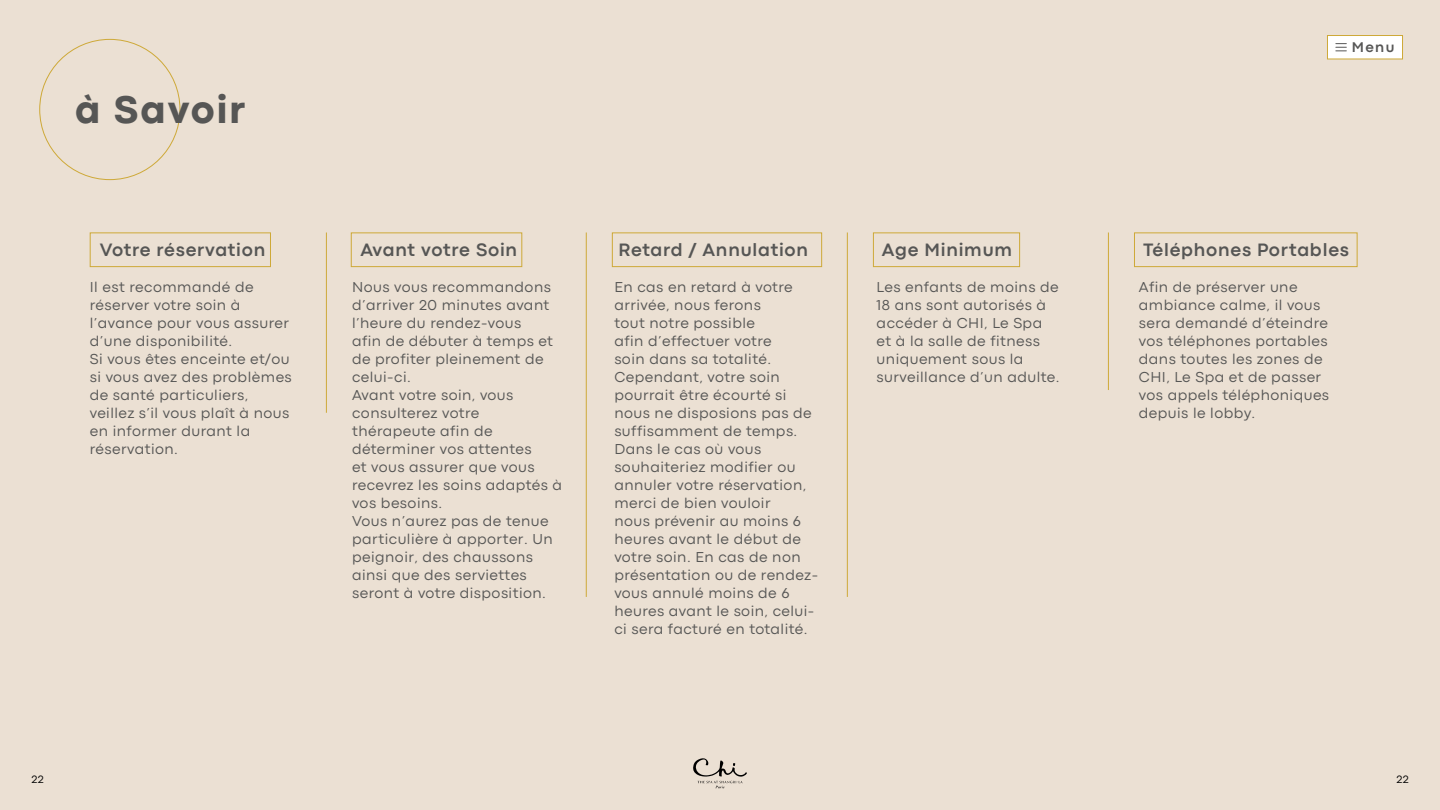
<style>
.page{position:relative;width:1440px;height:810px;background:#ebe0d3}
.page>*{position:absolute;margin:0;border:0;box-sizing:border-box;transform-origin:0 0}
.t1{font:800 40.12px "Codec Pro";letter-spacing:.05em;color:#565655}
.t2{font:700 18.75px "Codec Pro";letter-spacing:.04em;color:#565655}
.t3{font:15px/18px "Codec Pro News";letter-spacing:.03em;color:#565655}
.t4{font:700 14.7px "Codec Pro";color:#565655}
.t5{font:11.25px "Codec Pro News";color:#000}
</style>
<div class="page">
<svg style="left:693px;top:758px;width:54px;height:30px"></svg>
<hr style="left:326px;top:232px;width:1px;height:181px;background:#cea938">
<hr style="left:586px;top:232px;width:1px;height:365px;background:#cea938">
<hr style="left:847px;top:232px;width:1px;height:365px;background:#cea938">
<hr style="left:1108px;top:232px;width:1px;height:158px;background:#cea938">
<div style="left:1327px;top:35px;width:76px;height:24px;background:#fff;border:1px solid #cea938"></div>
<svg style="left:1336px;top:43px;width:10px;height:8px"></svg>
<div style="left:90px;top:232px;width:181px;height:35px;border:1px solid #cea938"></div>
<div style="left:351px;top:232px;width:171px;height:35px;border:1px solid #cea938"></div>
<div style="left:612px;top:232px;width:210px;height:35px;border:1px solid #cea938"></div>
<div style="left:873px;top:232px;width:147px;height:35px;border:1px solid #cea938"></div>
<div style="left:1134px;top:232px;width:224px;height:35px;border:1px solid #cea938"></div>
<h1 class="t1" style="left:75px;top:86px;width:172px">à Savoir</h1>
<p class="t2" style="left:100px;top:238px;width:167px">Votre réservation</p>
<p class="t3" style="left:90px;top:278px;width:204px">Il est recommandé de réserver votre soin à l’avance pour vous assurer d’une disponibilité.<br>Si vous êtes enceinte et/ou si vous avez des problèmes de santé particuliers, veillez s’il vous plaît à nous en informer durant la réservation.</p>
<p class="t2" style="left:360px;top:238px;width:158px">Avant votre Soin</p>
<p class="t3" style="left:352px;top:278px;width:212px">Nous vous recommandons d’arriver 20 minutes avant l’heure du rendez-vous<br>afin de débuter à temps et de profiter pleinement de celui-ci.<br>Avant votre soin, vous consulterez votre thérapeute afin de déterminer vos attentes<br>et vous assurer que vous recevrez les soins adaptés à vos besoins.<br>Vous n’aurez pas de tenue particulière à apporter. Un peignoir, des chaussons ainsi que des serviettes seront à votre disposition.</p>
<p class="t2" style="left:619px;top:238px;width:191px">Retard / Annulation</p>
<p class="t3" style="left:614px;top:278px;width:205px">En cas en retard à votre arrivée, nous ferons<br>tout notre possible<br>afin d’effectuer votre<br>soin dans sa totalité.<br>Cependant, votre soin pourrait être écourté si nous ne disposions pas de suffisamment de temps.<br>Dans le cas où vous souhaiteriez modifier ou annuler votre réservation, merci de bien vouloir<br>nous prévenir au moins 6 heures avant le début de votre soin. En cas de non présentation ou de rendez&shy;vous annulé moins de 6 heures avant le soin, celui&shy;ci sera facturé en totalité.</p>
<p class="t2" style="left:882px;top:238px;width:132px">Age Minimum</p>
<p class="t3" style="left:877px;top:278px;width:184px">Les enfants de moins de<br>18 ans sont autorisés à accéder à CHI, Le Spa et à la salle de fitness uniquement sous la surveillance d’un adulte.</p>
<p class="t4" style="left:1352px;top:39px;width:44px">Menu</p>
<p class="t2" style="left:1143px;top:238px;width:207px">Téléphones Portables</p>
<p class="t3" style="left:1139px;top:278px;width:192px">Afin de préserver une ambiance calme, il vous sera demandé d’éteindre vos téléphones portables dans toutes les zones de<br>CHI, Le Spa et de passer vos appels téléphoniques depuis le lobby.</p>
<p class="t5" style="left:31px;top:773px;width:14px">22</p>
<p class="t5" style="left:1396px;top:773px;width:14px">22</p>
</div>
